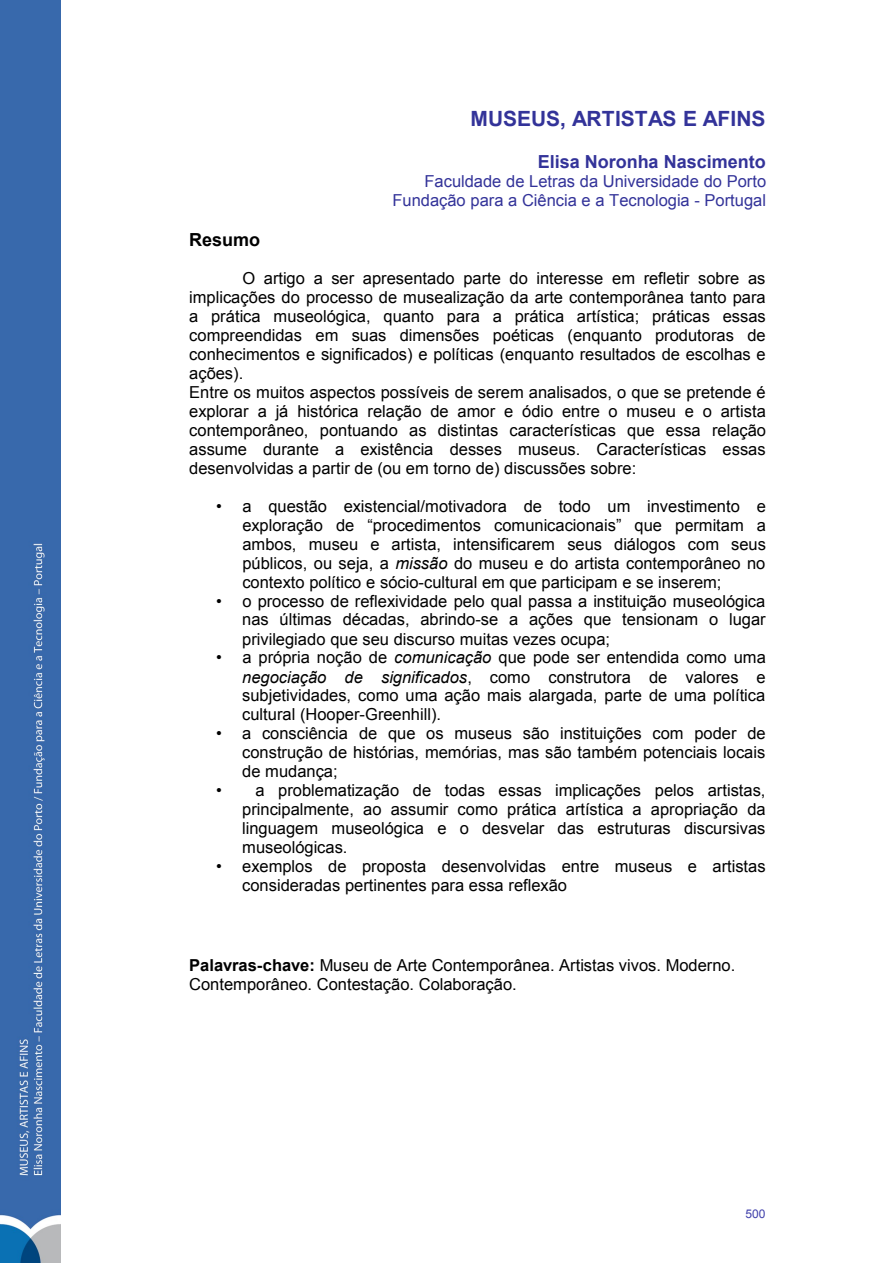
<style>
.page{position:relative;width:893px;height:1263px;background:#fff}
.page>*{position:absolute;margin:0;border:0;box-sizing:border-box;transform-origin:0 0}
.t1{font:700 21px "Arial";color:#339}
.t2{font:700 18px "Arial";color:#339}
.t3{font:700 18px "Arial";color:#000}
.t4{font:16.5px/18.9px "Arial";color:#000;text-align:justify}
.t5{font:16.5px/19px "Arial";color:#339;text-align:right}
.t6{font:12px "Arial";color:#4040ab}
.s1{font-style:italic}
.s2{font-weight:700}
</style>
<div class="page">
<img style="left:0;top:0;width:61px;height:1263px">
<p class="t1" style="left:470px;top:107px;width:296px">MUSEUS, ARTISTAS E AFINS</p>
<p class="t2" style="left:537px;top:152px;width:229px">Elisa Noronha Nascimento</p>
<p class="t5" style="left:392px;top:172px;width:375px">Faculdade de Letras da Universidade do Porto<br>Fundação para a Ciência e a Tecnologia - Portugal</p>
<p class="t3" style="left:189px;top:229px;width:72px">Resumo</p>
<p class="t4" style="left:189px;top:269px;width:578px;text-align:left;text-indent:53px">O artigo a ser apresentado parte do interesse em refletir sobre as implicações do processo de musealização da arte contemporânea tanto para a prática museológica, quanto para a prática artística; práticas essas compreendidas em suas dimensões poéticas (enquanto produtoras de conhecimentos e significados) e políticas (enquanto resultados de escolhas e ações).<br>Entre os muitos aspectos possíveis de serem analisados, o que se pretende é explorar a já histórica relação de amor e ódio entre o museu e o artista contemporâneo, pontuando as distintas características que essa relação assume durante a existência desses museus. Características essas desenvolvidas a partir de (ou em torno de) discussões sobre:</p>
<p class="t4" style="left:242px;top:496px;width:525px;text-indent:-26px">• a questão existencial/motivadora de todo um investimento e exploração de “procedimentos comunicacionais” que permitam a ambos, museu e artista, intensificarem seus diálogos com seus públicos, ou seja, a <span class="s1">missão</span> do museu e do artista contemporâneo no contexto político e sócio-cultural em que participam e se inserem;</p>
<p class="t4" style="left:242px;top:591px;width:525px;text-indent:-26px">• o processo de reflexividade pelo qual passa a instituição museológica nas últimas décadas, abrindo-se a ações que tensionam o lugar privilegiado que seu discurso muitas vezes ocupa;</p>
<p class="t4" style="left:242px;top:648px;width:525px;text-indent:-26px">• a própria noção de <span class="s1">comunicação</span> que pode ser entendida como uma <span class="s1">negociação de significados</span>, como construtora de valores e subjetividades, como uma ação mais alargada, parte de uma política cultural (Hooper-Greenhill).</p>
<p class="t4" style="left:242px;top:724px;width:525px;text-indent:-26px">• a consciência de que os museus são instituições com poder de construção de histórias, memórias, mas são também potenciais locais de mudança;</p>
<p class="t4" style="left:242px;top:781px;width:525px;text-indent:-26px">• a problematização de todas essas implicações pelos artistas, principalmente, ao assumir como prática artística a apropriação da linguagem museológica e o desvelar das estruturas discursivas museológicas.</p>
<p class="t4" style="left:242px;top:857px;width:525px;text-indent:-26px">• exemplos de proposta desenvolvidas entre museus e artistas consideradas pertinentes para essa reflexão</p>
<p class="t4" style="left:189px;top:955px;width:547px"><span class="s2">Palavras-chave:</span> Museu de Arte Contemporânea. Artistas vivos. Moderno.<br>Contemporâneo. Contestação. Colaboração.</p>
<p class="t6" style="left:745px;top:1206px;width:22px">500</p>
</div>
